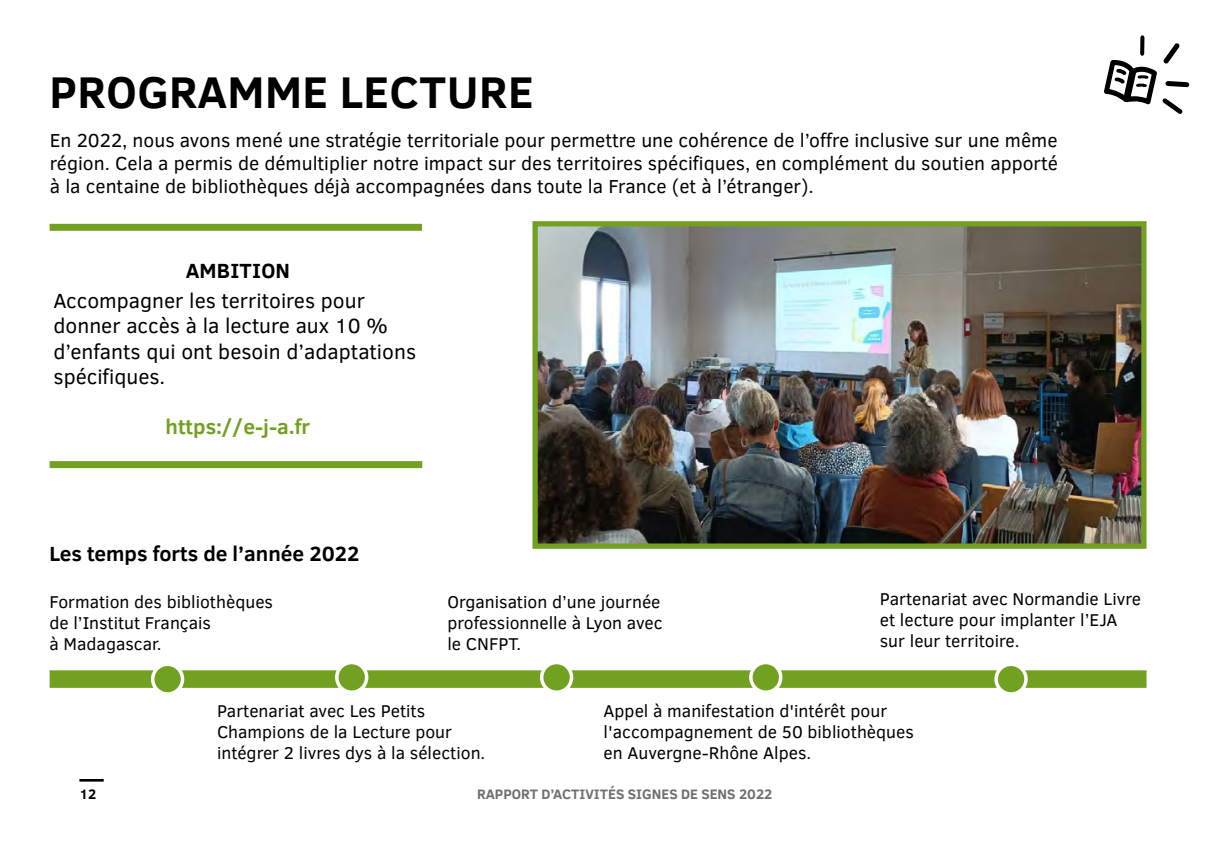
<style>
.page{position:relative;width:1221px;height:849px;background:#fff}
.page>*{position:absolute;margin:0;border:0;box-sizing:border-box;transform-origin:0 0}
.t1{font:700 45.5px "Clear Sans";letter-spacing:.01em;color:#000}
.t2{font:21px/25.2px "Clear Sans";color:#000}
.t3{font:700 21px "Clear Sans";color:#000}
.t4{font:700 21px "Clear Sans";color:#72a020}
.t5{font:19.25px/23.1px "Clear Sans";color:#000;text-align:justify}
.t6{font:17.5px/21px "Clear Sans";color:#000}
.t7{font:700 14px "Clear Sans";color:#706f6f}
.t8{font:700 14px "Clear Sans";color:#000}
</style>
<div class="page">
<hr style="left:79px;top:778px;width:25px;height:3px;background:#000">
<div style="left:50px;top:670px;width:1096px;height:17px;background:#72a020"></div>
<div style="left:153px;top:664px;width:29px;height:29px;background:#72a020;border-radius:50%"></div>
<div style="left:151px;top:662px;width:33px;height:33px;border:4px solid #fff;border-radius:50%"></div>
<div style="left:337px;top:662px;width:29px;height:30px;background:#72a020;border-radius:50%"></div>
<div style="left:335px;top:660px;width:33px;height:33px;border:4px solid #fff;border-radius:50%"></div>
<div style="left:996px;top:664px;width:29px;height:29px;background:#72a020;border-radius:50%"></div>
<div style="left:994px;top:662px;width:33px;height:33px;border:4px solid #fff;border-radius:50%"></div>
<div style="left:541px;top:662px;width:30px;height:30px;background:#72a020;border-radius:50%"></div>
<div style="left:540px;top:660px;width:33px;height:33px;border:4px solid #fff;border-radius:50%"></div>
<div style="left:50px;top:224px;width:372px;height:7px;background:#72a020"></div>
<div style="left:50px;top:461px;width:372px;height:7px;background:#72a020"></div>
<img style="left:538px;top:227px;width:602px;height:315px">
<div style="left:532px;top:221px;width:614px;height:327px;border:5px solid #72a020"></div>
<svg style="left:1102px;top:35px;width:87px;height:261px"></svg>
<div style="left:750px;top:662px;width:30px;height:30px;background:#72a020;border-radius:50%"></div>
<div style="left:749px;top:660px;width:33px;height:33px;border:4px solid #fff;border-radius:50%"></div>
<h1 class="t1" style="left:50px;top:59px;width:485px">PROGRAMME LECTURE</h1>
<p class="t5" style="left:50px;top:128px;width:1009px">En 2022, nous avons mené une stratégie territoriale pour permettre une cohérence de l’offre inclusive sur une même région. Cela a permis de démultiplier notre impact sur des territoires spécifiques, en complément du soutien apporté à la centaine de bibliothèques déjà accompagnées dans toute la France (et à l’étranger).</p>
<p class="t3" style="left:186px;top:255px;width:106px">AMBITION</p>
<p class="t2" style="left:53px;top:288px;width:364px">Accompagner les territoires pour donner accès à la lecture aux 10 % d’enfants qui ont besoin d’adaptations spécifiques.</p>
<p class="t4" style="left:165px;top:411px;width:146px">https://e-j-a.fr</p>
<p class="t3" style="left:49px;top:538px;width:312px">Les temps forts de l’année 2022</p>
<p class="t6" style="left:49px;top:591px;width:225px">Formation des bibliothèques de l’Institut Français<br>à Madagascar.</p>
<p class="t6" style="left:879px;top:587px;width:263px">Partenariat avec Normandie Livre et lecture pour implanter l’EJA sur leur territoire.</p>
<p class="t6" style="left:447px;top:591px;width:217px;text-align:justify">Organisation d’une journée professionnelle à Lyon avec le CNFPT.</p>
<p class="t6" style="left:217px;top:700px;width:270px">Partenariat avec Les Petits<br>Champions de la Lecture pour intégrer 2 livres dys à la sélection.</p>
<p class="t6" style="left:603px;top:700px;width:312px">Appel à manifestation d'intérêt pour l'accompagnement de 50 bibliothèques en Auvergne-Rhône Alpes.</p>
<p class="t8" style="left:79px;top:783px;width:18px">12</p>
<p class="t7" style="left:477px;top:784px;width:297px">RAPPORT D’ACTIVITÉS SIGNES DE SENS 2022</p>
</div>
